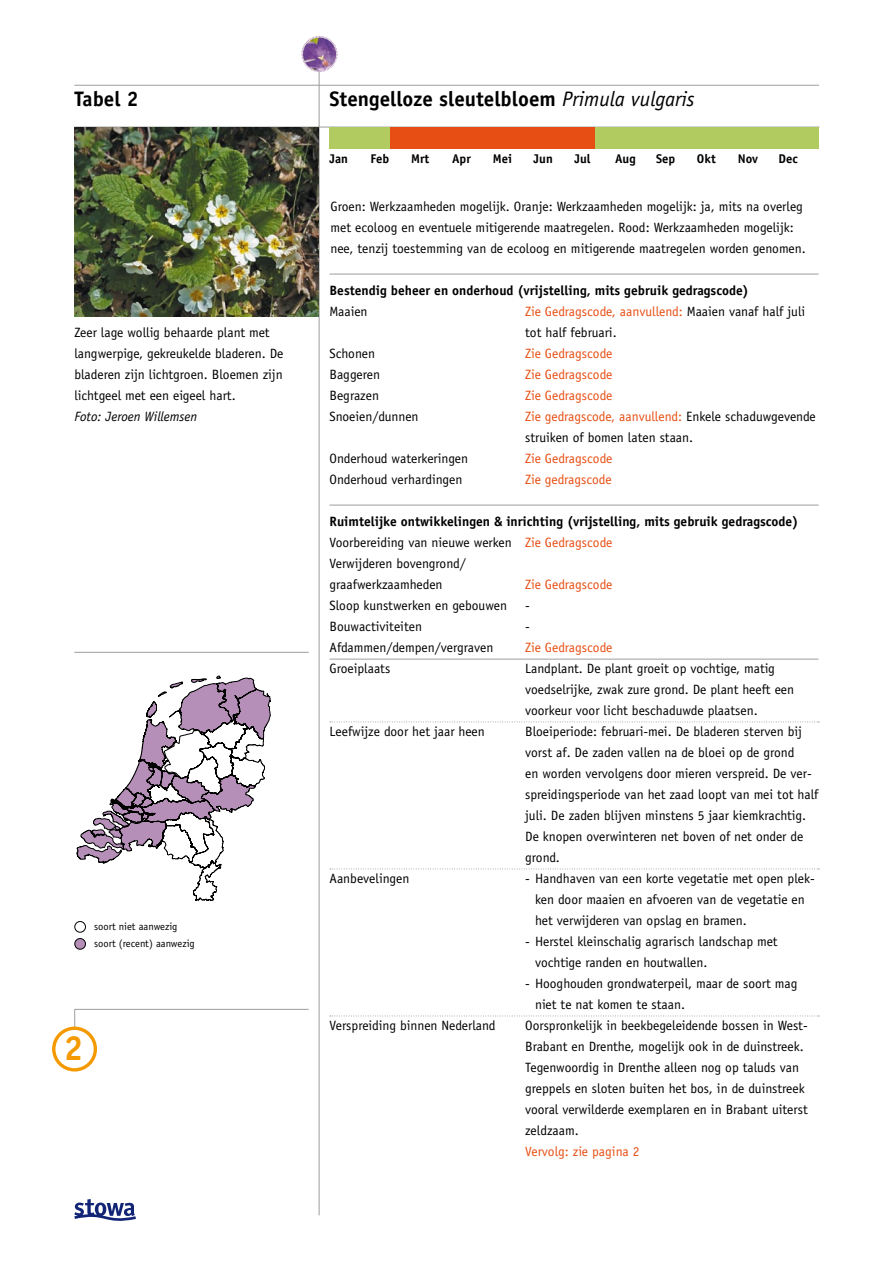
<style>
.page{position:relative;width:893px;height:1263px;background:#fff}
.page>*{position:absolute;margin:0;border:0;box-sizing:border-box;transform-origin:0 0}
.t1{font:700 34.8px "Officina Sans";color:#f49a00}
.t2{font:700 21px "Officina Sans";color:#000}
.t3{font:13.5px/21px "Officina Sans";color:#000}
.t4{font:700 13.5px/21px "Officina Sans";color:#000}
.t5{font:13.5px "Officina Sans";color:#e74e13}
.t6{font:italic 13.5px "Officina Sans";color:#000}
.t7{font:700 12.6px "Officina Sans";color:#000}
.t8{font:10.5px/17px "Officina Sans";color:#000}
.s1{font-weight:400;font-style:italic}
.s2{color:#e74e13}
.s3{font-weight:400}
.s4{font-weight:400;color:#e74e13}
</style>
<div class="page">
<svg style="left:74px;top:1009px;width:1px;height:17px"></svg>
<hr style="left:75px;top:1009px;width:234px;height:1px;background:#9c9d9f">
<hr style="left:74px;top:85px;width:745px;height:1px;background:#9c9d9f">
<hr style="left:319px;top:70px;width:1px;height:1145px;background:#9c9d9f">
<hr style="left:74px;top:127px;width:745px;height:1px;background:#9c9d9f">
<hr style="left:74px;top:652px;width:235px;height:1px;background:#9c9d9f">
<div style="left:301px;top:36px;width:37px;height:36px;border:2px dashed #b58fb8;border-radius:50%"></div>
<img style="left:303px;top:38px;width:33px;height:33px;border-radius:50%">
<div style="left:52px;top:1026px;width:45px;height:45px;border:3px solid #f49a00;border-radius:50%"></div>
<div style="left:74px;top:921px;width:12px;height:11px;border:1px solid #000;border-radius:50%"></div>
<div style="left:75px;top:938px;width:10px;height:11px;background:#b58fb8;border-radius:50%"></div>
<div style="left:74px;top:938px;width:12px;height:11px;border:1px solid #000;border-radius:50%"></div>
<div style="left:330px;top:127px;width:489px;height:21px;background:#b2cb61"></div>
<hr style="left:330px;top:274px;width:489px;height:1px;background:#9c9d9f">
<hr style="left:330px;top:505px;width:489px;height:1px;background:#9c9d9f">
<hr style="left:330px;top:659px;width:489px;height:1px;background:#9c9d9f">
<svg style="left:330px;top:721px;width:489px;height:1px"></svg>
<svg style="left:330px;top:868px;width:489px;height:1px"></svg>
<svg style="left:330px;top:1015px;width:489px;height:1px"></svg>
<svg style="left:77px;top:676px;width:194px;height:225px"></svg>
<div style="left:391px;top:127px;width:20px;height:21px;background:#e74e13"></div>
<div style="left:411px;top:127px;width:41px;height:21px;background:#e74e13"></div>
<div style="left:452px;top:127px;width:41px;height:21px;background:#e74e13"></div>
<div style="left:493px;top:127px;width:41px;height:21px;background:#e74e13"></div>
<div style="left:534px;top:127px;width:40px;height:21px;background:#e74e13"></div>
<div style="left:574px;top:127px;width:21px;height:21px;background:#e74e13"></div>
<svg style="left:74px;top:1199px;width:62px;height:22px"></svg>
<img style="left:74px;top:127px;width:245px;height:189px">
<h2 class="t2" style="left:74px;top:86px;width:66px">Tabel 2</h2>
<p class="t3" style="left:74px;top:322px;width:211px">Zeer lage wollig behaarde plant met langwerpige, gekreukelde bladeren. De bladeren zijn lichtgroen. Bloemen zijn lichtgeel met een eigeel hart.</p>
<p class="t6" style="left:74px;top:409px;width:124px">Foto: Jeroen Willemsen</p>
<p class="t8" style="left:94px;top:918px;width:102px">soort niet aanwezig soort (recent) aanwezig</p>
<h1 class="t1" style="left:64px;top:1027px;width:21px">2</h1>
<h2 class="t2" style="left:330px;top:86px;width:367px">Stengelloze sleutelbloem <span class="s1">Primula vulgaris</span></h2>
<p class="t7" style="left:330px;top:151px;width:20px">Jan</p>
<p class="t7" style="left:370px;top:151px;width:20px">Feb</p>
<p class="t7" style="left:411px;top:151px;width:20px">Mrt</p>
<p class="t7" style="left:452px;top:151px;width:20px">Apr</p>
<p class="t7" style="left:493px;top:151px;width:21px">Mei</p>
<p class="t7" style="left:534px;top:151px;width:21px">Jun</p>
<p class="t7" style="left:574px;top:151px;width:18px">Jul</p>
<p class="t7" style="left:615px;top:151px;width:22px">Aug</p>
<p class="t7" style="left:656px;top:151px;width:21px">Sep</p>
<p class="t7" style="left:697px;top:151px;width:20px">Okt</p>
<p class="t7" style="left:738px;top:151px;width:22px">Nov</p>
<p class="t7" style="left:778px;top:151px;width:21px">Dec</p>
<p class="t3" style="left:331px;top:196px;width:477px">Groen: Werkzaamheden mogelijk. Oranje: Werkzaamheden mogelijk: ja, mits na overleg met ecoloog en eventuele mitigerende maatregelen. Rood: Werkzaamheden mogelijk: nee, tenzij toestemming van de ecoloog en mitigerende maatregelen worden genomen.</p>
<p class="t4" style="left:330px;top:280px;width:421px">Bestendig beheer en onderhoud (vrijstelling, mits gebruik gedragscode)</p>
<p class="t3" style="left:330px;top:301px;width:40px">Maaien</p>
<p class="t3" style="left:525px;top:301px;width:282px"><span class="s2">Zie Gedragscode, aanvullend:</span> Maaien vanaf half juli tot half februari.</p>
<p class="t3" style="left:330px;top:343px;width:47px">Schonen</p>
<p class="t5" style="left:525px;top:346px;width:89px">Zie Gedragscode</p>
<p class="t3" style="left:330px;top:364px;width:52px">Baggeren</p>
<p class="t5" style="left:525px;top:367px;width:89px">Zie Gedragscode</p>
<p class="t3" style="left:330px;top:385px;width:51px">Begrazen</p>
<p class="t5" style="left:525px;top:388px;width:89px">Zie Gedragscode</p>
<p class="t3" style="left:330px;top:406px;width:91px">Snoeien/dunnen</p>
<p class="t3" style="left:525px;top:406px;width:292px"><span class="s2">Zie gedragscode, aanvullend:</span> Enkele schaduwgevende struiken of bomen laten staan.</p>
<p class="t3" style="left:330px;top:448px;width:140px">Onderhoud waterkeringen</p>
<p class="t5" style="left:525px;top:451px;width:89px">Zie Gedragscode</p>
<p class="t3" style="left:330px;top:469px;width:134px">Onderhoud verhardingen</p>
<p class="t5" style="left:525px;top:472px;width:88px">Zie gedragscode</p>
<p class="t4" style="left:330px;top:511px;width:470px">Ruimtelijke ontwikkelingen &amp; inrichting (vrijstelling, mits gebruik gedragscode)<br><span class="s3">Voorbereiding van nieuwe werken</span> <span class="s4">Zie Gedragscode<br></span><span class="s3">Verwijderen bovengrond/<br>graafwerkzaamheden</span></p>
<p class="t5" style="left:525px;top:577px;width:89px">Zie Gedragscode</p>
<p class="t3" style="left:330px;top:595px;width:179px">Sloop kunstwerken en gebouwen</p>
<p class="t3" style="left:525px;top:595px;width:6px">-</p>
<p class="t3" style="left:330px;top:616px;width:94px">Bouwactiviteiten</p>
<p class="t3" style="left:525px;top:616px;width:6px">-</p>
<p class="t3" style="left:330px;top:637px;width:165px">Afdammen/dempen/vergraven</p>
<p class="t5" style="left:525px;top:640px;width:89px">Zie Gedragscode</p>
<p class="t3" style="left:330px;top:658px;width:62px">Groeiplaats</p>
<p class="t3" style="left:525px;top:658px;width:271px">Landplant. De plant groeit op vochtige, matig voedselrijke, zwak zure grond. De plant heeft een voorkeur voor licht beschaduwde plaatsen.</p>
<p class="t3" style="left:330px;top:721px;width:157px">Leefwijze door het jaar heen</p>
<p class="t3" style="left:525px;top:721px;width:295px">Bloeiperiode: februari-mei. De bladeren sterven bij vorst af. De zaden vallen na de bloei op de grond<br>en worden vervolgens door mieren verspreid. De ver&shy;spreidingsperiode van het zaad loopt van mei tot half juli. De zaden blijven minstens 5 jaar kiemkrachtig.<br>De knopen overwinteren net boven of net onder de grond.</p>
<p class="t3" style="left:330px;top:868px;width:81px">Aanbevelingen</p>
<p class="t3" style="left:535px;top:868px;width:281px;text-indent:-10px">- Handhaven van een korte vegetatie met open plek&shy;ken door maaien en afvoeren van de vegetatie en het verwijderen van opslag en bramen.</p>
<p class="t3" style="left:535px;top:931px;width:244px;text-indent:-10px">- Herstel kleinschalig agrarisch landschap met vochtige randen en houtwallen.</p>
<p class="t3" style="left:535px;top:973px;width:264px;text-indent:-10px">- Hooghouden grondwaterpeil, maar de soort mag niet te nat komen te staan.</p>
<p class="t3" style="left:330px;top:1015px;width:168px">Verspreiding binnen Nederland</p>
<p class="t3" style="left:525px;top:1015px;width:284px">Oorspronkelijk in beekbegeleidende bossen in West-Brabant en Drenthe, mogelijk ook in de duinstreek.<br>Tegenwoordig in Drenthe alleen nog op taluds van greppels en sloten buiten het bos, in de duinstreek vooral verwilderde exemplaren en in Brabant uiterst zeldzaam.</p>
<p class="t5" style="left:525px;top:1144px;width:116px">Vervolg: zie pagina 2</p>
</div>
